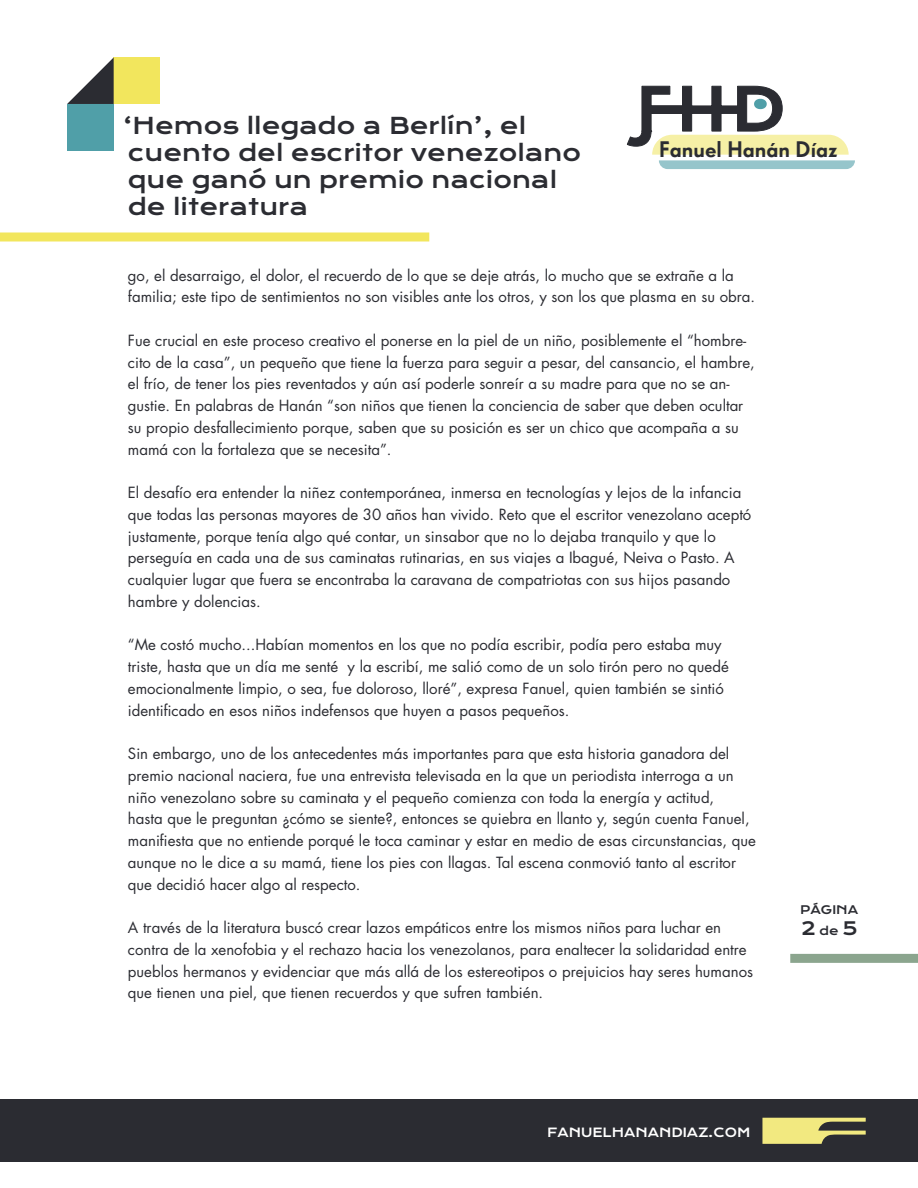
<style>
.page{position:relative;width:918px;height:1188px;background:#fff}
.page>*{position:absolute;margin:0;border:0;box-sizing:border-box;transform-origin:0 0}
.t1{font:22.5px/27px "Krona One";color:#2b2c32}
.t2{font:500 21.9px "Super Grotesk A";color:#2b2c32}
.t3{font:18px "Krona One";color:#2b2c32}
.t4{font:15px/21.8px "Futura Std";color:#2b2c32}
.t5{font:12.3px "Krona One";color:#fff}
.t6{font:11.55px "Krona One";color:#2b2c32}
.s1{font-size:11.55px}
</style>
<div class="page">
<div style="left:0;top:1100px;width:918px;height:62px;background:#2b2c32"></div>
<svg style="left:626px;top:85px;width:229px;height:84px"></svg>
<svg style="left:762px;top:1118px;width:104px;height:26px"></svg>
<div style="left:790px;top:954px;width:128px;height:9px;background:#8ba58e"></div>
<div style="left:67px;top:104px;width:47px;height:47px;background:#509fa8"></div>
<div style="left:114px;top:57px;width:46px;height:47px;background:#f2e65d"></div>
<svg style="left:67px;top:57px;width:47px;height:47px"></svg>
<div style="left:0;top:232px;width:429px;height:10px;background:#f2e65d"></div>
<p class="t1" style="left:123px;top:112px;width:459px">‘Hemos llegado a Berlín’, el cuento del escritor venezolano que ganó un premio nacional de literatura</p>
<p class="t2" style="left:659px;top:136px;width:180px">Fanuel Hanán Díaz</p>
<p class="t4" style="left:128px;top:264px;width:629px">go, el desarraigo, el dolor, el recuerdo de lo que se deje atrás, lo mucho que se extrañe a la familia; este tipo de sentimientos no son visibles ante los otros, y son los que plasma en su obra.</p>
<p class="t4" style="left:128px;top:330px;width:628px">Fue crucial en este proceso creativo el ponerse en la piel de un niño, posiblemente el “hombre&shy;cito de la casa”, un pequeño que tiene la fuerza para seguir a pesar, del cansancio, el hambre, el frío, de tener los pies reventados y aún así poderle sonreír a su madre para que no se an&shy;gustie. En palabras de Hanán “son niños que tienen la conciencia de saber que deben ocultar su propio desfallecimiento porque, saben que su posición es ser un chico que acompaña a su mamá con la fortaleza que se necesita”.</p>
<p class="t4" style="left:128px;top:482px;width:625px">El desafío era entender la niñez contemporánea, inmersa en tecnologías y lejos de la infancia que todas las personas mayores de 30 años han vivido. Reto que el escritor venezolano aceptó justamente, porque tenía algo qué contar, un sinsabor que no lo dejaba tranquilo y que lo perseguía en cada una de sus caminatas rutinarias, en sus viajes a Ibagué, Neiva o Pasto. A cualquier lugar que fuera se encontraba la caravana de compatriotas con sus hijos pasando hambre y dolencias.</p>
<p class="t4" style="left:128px;top:634px;width:602px">“Me costó mucho...Habían momentos en los que no podía escribir, podía pero estaba muy triste, hasta que un día me senté y la escribí, me salió como de un solo tirón pero no quedé emocionalmente limpio, o sea, fue doloroso, lloré”, expresa Fanuel, quien también se sintió identificado en esos niños indefensos que huyen a pasos pequeños.</p>
<p class="t4" style="left:128px;top:743px;width:629px">Sin embargo, uno de los antecedentes más importantes para que esta historia ganadora del premio nacional naciera, fue una entrevista televisada en la que un periodista interroga a un niño venezolano sobre su caminata y el pequeño comienza con toda la energía y actitud,<br>hasta que le preguntan ¿cómo se siente?, entonces se quiebra en llanto y, según cuenta Fanuel, manifiesta que no entiende porqué le toca caminar y estar en medio de esas circunstancias, que aunque no le dice a su mamá, tiene los pies con llagas. Tal escena conmovió tanto al escritor que decidió hacer algo al respecto.</p>
<p class="t4" style="left:128px;top:917px;width:627px">A través de la literatura buscó crear lazos empáticos entre los mismos niños para luchar en contra de la xenofobia y el rechazo hacia los venezolanos, para enaltecer la solidaridad entre pueblos hermanos y evidenciar que más allá de los estereotipos o prejuicios hay seres humanos que tienen una piel, que tienen recuerdos y que sufren también.</p>
<p class="t6" style="left:800px;top:902px;width:60px">PÁGINA</p>
<p class="t3" style="left:801px;top:917px;width:58px">2<span class="s1">de</span>5</p>
<p class="t5" style="left:547px;top:1125px;width:205px">FANUELHANANDIAZ.COM</p>
</div>
